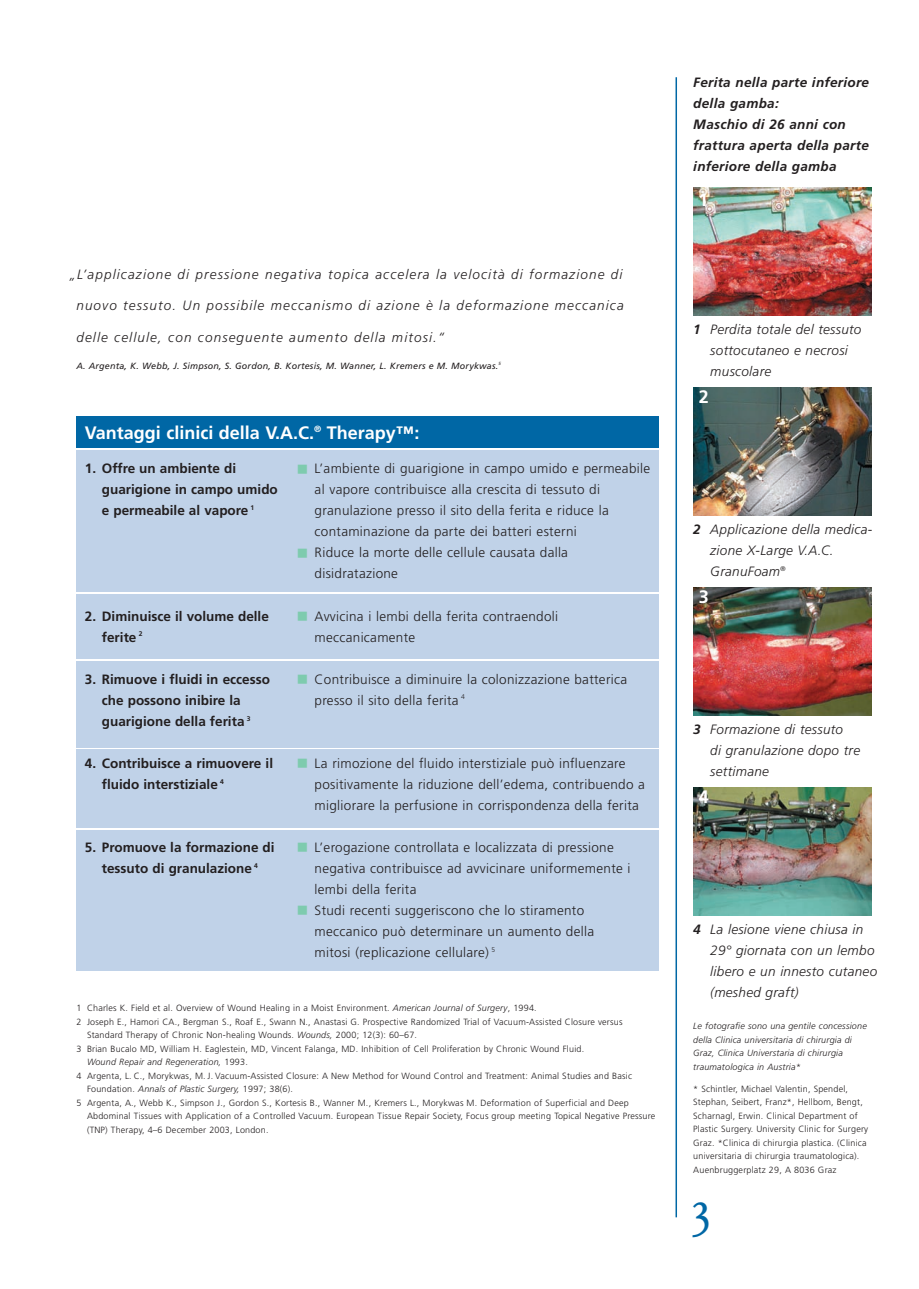
<style>
.page{position:relative;width:919px;height:1289px;background:#fff}
.page>*{position:absolute;margin:0;border:0;box-sizing:border-box;transform-origin:0 0}
.t1{font:48px "Scala";color:#0067a5}
.t2{font:700 18px "Frutiger LT";color:#fff}
.t3{font:300 13.5px/21px "Frutiger LT";letter-spacing:.02em;color:#231f20}
.t4{font:700 13.5px/21px "Frutiger LT";color:#231f20}
.t5{font:italic 300 13.5px/21px "Frutiger LT";letter-spacing:.02em;color:#231f20}
.t6{font:italic 300 13.5px "Frutiger LT";letter-spacing:.085em;color:#231f20}
.t7{font:italic 700 13.5px/21px "Frutiger LT";letter-spacing:.02em;color:#231f20}
.t8{font:300 9px/13.5px "Frutiger LT";letter-spacing:.02em;color:#231f20}
.t9{font:italic 300 9px/13.5px "Frutiger LT";letter-spacing:.02em;color:#231f20}
.t10{font:italic 9px "Frutiger LT";letter-spacing:.02em;color:#231f20}
.s1{font-style:italic}
.s2{font-style:normal}
.s3{font-weight:700}
</style>
<div class="page">
<img style="left:693px;top:188px;width:178px;height:127px">
<img style="left:693px;top:388px;width:178px;height:127px">
<img style="left:693px;top:587px;width:178px;height:128px">
<img style="left:693px;top:787px;width:178px;height:128px">
<div style="left:76px;top:450px;width:583px;height:142px;background:#c0d2e8"></div>
<div style="left:76px;top:594px;width:583px;height:65px;background:#c0d2e8"></div>
<div style="left:76px;top:661px;width:583px;height:86px;background:#c0d2e8"></div>
<div style="left:76px;top:749px;width:583px;height:79px;background:#c0d2e8"></div>
<div style="left:76px;top:830px;width:583px;height:140px;background:#c0d2e8"></div>
<div style="left:76px;top:416px;width:583px;height:32px;background:#0067a5"></div>
<hr style="left:675px;top:77px;width:2px;height:1140px;background:#0067a5">
<h3 class="t6" style="left:70px;top:268px;width:554px">„L’applicazione di pressione negativa topica accelera la velocità di formazione di</h3>
<h3 class="t6" style="left:76px;top:300px;width:549px">nuovo tessuto. Un possibile meccanismo di azione è la deformazione meccanica</h3>
<h3 class="t6" style="left:76px;top:331px;width:369px">delle cellule, con conseguente aumento della mitosi.“</h3>
<p class="t10" style="left:76px;top:362px;width:426px">A. Argenta, K. Webb, J. Simpson, S. Gordon, B. Kortesis, M. Wanner, L. Kremers e M. Morykwas.<sup>5</sup></p>
<h2 class="t2" style="left:85px;top:424px;width:336px">Vantaggi clinici della V.A.C.<sup>®</sup> Therapy™:</h2>
<h3 class="t4" style="left:102px;top:459px;width:177px;text-indent:-17px">1. Offre un ambiente di guarigione in campo umido e permeabile al vapore <sup>1</sup></h3>
<h3 class="t4" style="left:102px;top:606px;width:168px;text-indent:-17px">2. Diminuisce il volume delle ferite <sup>2</sup></h3>
<h3 class="t4" style="left:102px;top:669px;width:169px;text-indent:-17px">3. Rimuove i fluidi in eccesso che possono inibire la guarigione della ferita <sup>3</sup></h3>
<h3 class="t4" style="left:102px;top:753px;width:173px;text-indent:-17px">4. Contribuisce a rimuovere il fluido interstiziale <sup>4</sup></h3>
<h3 class="t4" style="left:85px;top:837px;width:191px;text-align:center">5. Promuove la formazione di tessuto di granulazione <sup>4</sup></h3>
<p class="t3" style="left:314px;top:459px;width:337px">L’ambiente di guarigione in campo umido e permeabile al vapore contribuisce alla crescita di tessuto di granulazione presso il sito della ferita e riduce la contaminazione da parte dei batteri esterni<br>Riduce la morte delle cellule causata dalla disidratazione</p>
<h3 class="t3" style="left:314px;top:606px;width:245px">Avvicina i lembi della ferita contraendoli meccanicamente</h3>
<h3 class="t3" style="left:314px;top:669px;width:314px">Contribuisce a diminuire la colonizzazione batterica presso il sito della ferita <sup>4</sup></h3>
<h3 class="t3" style="left:314px;top:753px;width:332px">La rimozione del fluido interstiziale può influenzare positivamente la riduzione dell’edema, contribuendo a migliorare la perfusione in corrispondenza della ferita</h3>
<p class="t3" style="left:314px;top:837px;width:317px">L’erogazione controllata e localizzata di pressione negativa contribuisce ad avvicinare uniformemente i lembi della ferita<br>Studi recenti suggeriscono che lo stiramento meccanico può determinare un aumento della mitosi (replicazione cellulare) <sup>5</sup></p>
<p class="t8" style="left:76px;top:1001px;width:462px">1 Charles K. Field et al. Overview of Wound Healing in a Moist Environment. <span class="s1">American Journal of Surgery</span>, 1994.</p>
<p class="t8" style="left:76px;top:1015px;width:547px">2 Joseph E., Hamori CA., Bergman S., Roaf E., Swann N., Anastasi G. Prospective Randomized Trial of Vacuum-Assisted Closure versus</p>
<p class="t8" style="left:87px;top:1028px;width:331px">Standard Therapy of Chronic Non-healing Wounds. <span class="s1">Wounds,</span> 2000; 12(3): 60–67.</p>
<p class="t8" style="left:76px;top:1042px;width:509px">3 Brian Bucalo MD, William H. Eaglestein, MD, Vincent Falanga, MD. Inhibition of Cell Proliferation by Chronic Wound Fluid.</p>
<p class="t9" style="left:87px;top:1055px;width:162px">Wound Repair and Regeneration, <span class="s2">1993.</span></p>
<p class="t8" style="left:76px;top:1069px;width:557px">4 Argenta, L. C., Morykwas, M. J. Vacuum-Assisted Closure: A New Method for Wound Control and Treatment: Animal Studies and Basic</p>
<p class="t9" style="left:87px;top:1082px;width:207px"><span class="s2">Foundation.</span> Annals of Plastic Surgery, <span class="s2">1997; 38(6).</span></p>
<p class="t8" style="left:76px;top:1096px;width:554px">5 Argenta, A., Webb K., Simpson J., Gordon S., Kortesis B., Wanner M., Kremers L., Morykwas M. Deformation of Superficial and Deep</p>
<p class="t8" style="left:87px;top:1109px;width:570px">Abdominal Tissues with Application of a Controlled Vacuum. European Tissue Repair Society, Focus group meeting Topical Negative Pressure</p>
<p class="t8" style="left:87px;top:1123px;width:183px">(TNP) Therapy, 4–6 December 2003, London.</p>
<h3 class="t7" style="left:693px;top:73px;width:177px">Ferita nella parte inferiore della gamba:<br>Maschio di 26 anni con frattura aperta della parte inferiore della gamba</h3>
<h2 class="t2" style="left:698px;top:192px;width:12px">1</h2>
<h3 class="t5" style="left:710px;top:319px;width:153px;text-indent:-17px"><span class="s3">1</span> Perdita totale del tessuto sottocutaneo e necrosi muscolare</h3>
<h2 class="t2" style="left:698px;top:389px;width:12px">2</h2>
<h3 class="t5" style="left:710px;top:519px;width:163px;text-indent:-17px"><span class="s3">2</span> Applicazione della medica&shy;zione X-Large V.A.C.<br>GranuFoam<sup>®</sup></h3>
<h2 class="t2" style="left:698px;top:589px;width:12px">3</h2>
<h3 class="t5" style="left:710px;top:719px;width:151px;text-indent:-17px"><span class="s3">3</span> Formazione di tessuto<br>di granulazione dopo tre settimane</h3>
<h2 class="t2" style="left:698px;top:789px;width:12px">4</h2>
<h3 class="t5" style="left:710px;top:919px;width:168px;text-indent:-17px"><span class="s3">4</span> La lesione viene chiusa in<br>29° giornata con un lembo libero e un innesto cutaneo (meshed graft)</h3>
<p class="t9" style="left:693px;top:1019px;width:175px">Le fotografie sono una gentile concessione della Clinica universitaria di chirurgia di Graz, Clinica Universtaria di chirurgia traumatologica in Austria*</p>
<p class="t8" style="left:693px;top:1082px;width:176px">* Schintler, Michael Valentin, Spendel, Stephan, Seibert, Franz*, Hellbom, Bengt, Scharnagl, Erwin. Clinical Department of Plastic Surgery. University Clinic for Surgery Graz. *Clinica di chirurgia plastica. (Clinica universitaria di chirurgia traumatologica).<br>Auenbruggerplatz 29, A 8036 Graz</p>
<h1 class="t1" style="left:691px;top:1190px;width:22px">3</h1>
</div>
